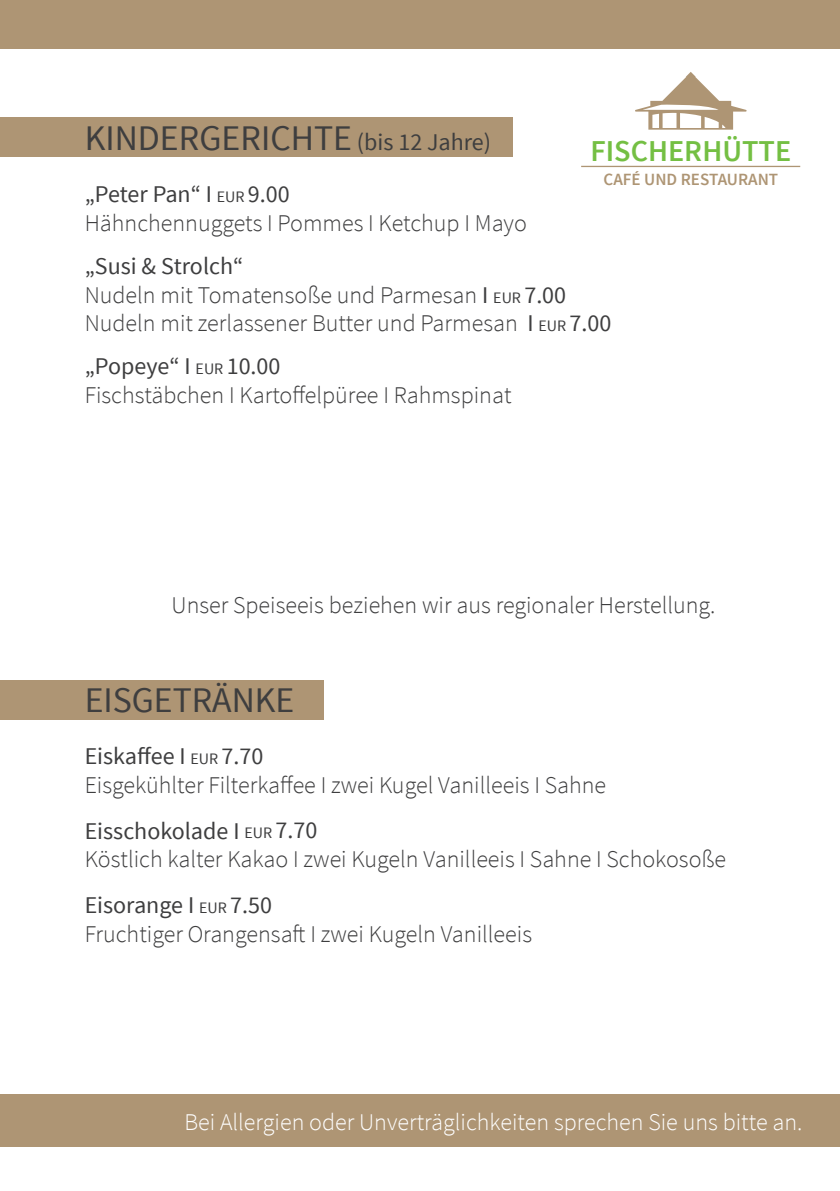
<style>
.page{position:relative;width:840px;height:1191px;background:#fff}
.page>*{position:absolute;margin:0;border:0;box-sizing:border-box;transform-origin:0 0}
.t1{font:36px "Source Sans Pro";color:#3e3e3f}
.t2{font:600 30.2px "Source Sans Pro";color:#74bf43}
.t3{font:300 24px/28.8px "Source Sans Pro";color:#3e3e3f}
.t4{font:300 24px "Source Sans Pro";color:#fff}
.t5{font:600 17.2px "Source Sans Pro";color:#ae9574}
.s1{font-size:24px}
.s2{font-weight:400}
.s3{font-weight:400;font-size:16px}
</style>
<div class="page">
<div style="left:0;top:117px;width:512px;height:40px;background:#ae9574"></div>
<div style="left:0;top:679px;width:323px;height:40px;background:#ae9574"></div>
<div style="left:0;top:0;width:839px;height:48px;background:#ae9574"></div>
<div style="left:0;top:1094px;width:839px;height:52px;background:#ae9574"></div>
<svg style="left:635px;top:72px;width:111px;height:58px"></svg>
<hr style="left:581px;top:166px;width:218px;height:1px;background:#ae9574">
<h1 class="t1" style="left:85px;top:116px;width:407px">KINDERGERICHTE <span class="s1">(bis 12 Jahre)</span></h1>
<p class="t3" style="left:85px;top:180px;width:443px"><span class="s2">„Peter Pan“ I</span> <span class="s3">EUR</span> <span class="s2">9.00<br></span>Hähnchennuggets I Pommes I Ketchup I Mayo</p>
<p class="t3" style="left:85px;top:251px;width:528px"><span class="s2">„Susi &amp; Strolch“<br></span>Nudeln mit Tomatensoße und Parmesan <span class="s2">I</span> <span class="s3">EUR</span> <span class="s2">7.00<br></span>Nudeln mit zerlassener Butter und Parmesan <span class="s2">I</span> <span class="s3">EUR</span> <span class="s2">7.00</span></p>
<p class="t3" style="left:85px;top:352px;width:428px"><span class="s2">„Popeye“ I</span> <span class="s3">EUR</span> <span class="s2">10.00<br></span>Fischstäbchen I Kartoffelpüree I Rahmspinat</p>
<p class="t2" style="left:590px;top:132px;width:202px">FISCHERHÜTTE</p>
<p class="t5" style="left:603px;top:168px;width:176px">CAFÉ UND RESTAURANT</p>
<p class="t3" style="left:171px;top:590px;width:545px">Unser Speiseeis beziehen wir aus regionaler Herstellung.</p>
<h1 class="t1" style="left:85px;top:678px;width:211px">EISGETRÄNKE</h1>
<p class="t3" style="left:85px;top:741px;width:522px"><span class="s2">Eiskaffee I</span> <span class="s3">EUR</span> <span class="s2">7.70<br></span>Eisgekühlter Filterkaffee I zwei Kugel Vanilleeis I Sahne</p>
<p class="t3" style="left:85px;top:816px;width:642px"><span class="s2">Eisschokolade I</span> <span class="s3">EUR</span> <span class="s2">7.70<br></span>Köstlich kalter Kakao I zwei Kugeln Vanilleeis I Sahne I Schokosoße</p>
<p class="t3" style="left:85px;top:891px;width:448px"><span class="s2">Eisorange I</span> <span class="s3">EUR</span> <span class="s2">7.50<br></span>Fruchtiger Orangensaft I zwei Kugeln Vanilleeis</p>
<p class="t4" style="left:184px;top:1107px;width:619px">Bei Allergien oder Unverträglichkeiten sprechen Sie uns bitte an.</p>
</div>
